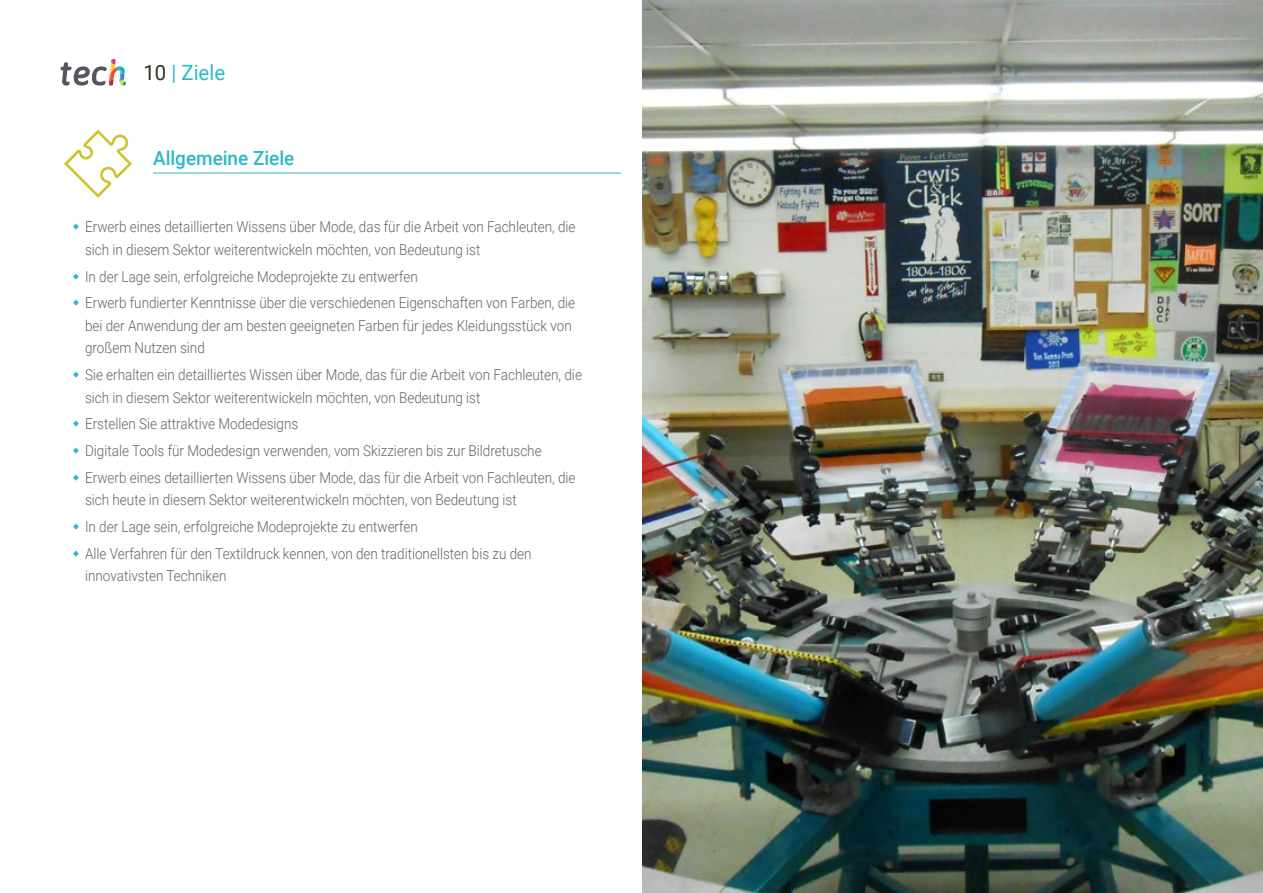
<style>
.page{position:relative;width:1263px;height:893px;background:#fff}
.page>*{position:absolute;margin:0;border:0;box-sizing:border-box;transform-origin:0 0}
.t1{font:21px "Roboto";color:#2db8c5}
.t2{font:500 19.5px "Roboto";color:#2db8c5}
.t3{font:300 15px/26.7px "Roboto";color:#61646a;scale:.9 1}
.s1{color:#312e20}
</style>
<div class="page">
<hr style="left:153px;top:173px;width:468px;height:1px;background:#2db8c5">
<svg style="left:64px;top:130px;width:68px;height:68px"></svg>
<svg style="left:61px;top:59px;width:65px;height:27px"></svg>
<img style="left:642px;top:0;width:621px;height:893px">
<h1 class="t1" style="left:144px;top:57px;width:83px"><span class="s1">10</span> | Ziele</h1>
<h2 class="t2" style="left:153px;top:144px;width:143px">Allgemeine Ziele</h2>
<p class="t3" style="left:85px;top:215px;width:546px;line-height:22.5px">Erwerb eines detaillierten Wissens über Mode, das für die Arbeit von Fachleuten, die sich in diesem Sektor weiterentwickeln möchten, von Bedeutung ist</p>
<p class="t3" style="left:85px;top:262px;width:546px">In der Lage sein, erfolgreiche Modeprojekte zu entwerfen<br>Erwerb fundierter Kenntnisse über die verschiedenen Eigenschaften von Farben, die</p>
<p class="t3" style="left:85px;top:314px;width:542px;line-height:22.5px">bei der Anwendung der am besten geeigneten Farben für jedes Kleidungsstück von großem Nutzen sind</p>
<p class="t3" style="left:85px;top:363px;width:554px;line-height:22.5px">Sie erhalten ein detailliertes Wissen über Mode, das für die Arbeit von Fachleuten, die sich in diesem Sektor weiterentwickeln möchten, von Bedeutung ist</p>
<p class="t3" style="left:85px;top:410px;width:546px">Erstellen Sie attraktive Modedesigns<br>Digitale Tools für Modedesign verwenden, vom Skizzieren bis zur Bildretusche<br>Erwerb eines detaillierten Wissens über Mode, das für die Arbeit von Fachleuten, die</p>
<p class="t3" style="left:85px;top:486px;width:498px">sich heute in diesem Sektor weiterentwickeln möchten, von Bedeutung ist<br>In der Lage sein, erfolgreiche Modeprojekte zu entwerfen<br>Alle Verfahren für den Textildruck kennen, von den traditionellsten bis zu den</p>
<p class="t3" style="left:85px;top:562px;width:159px">innovativsten Techniken</p>
</div>
